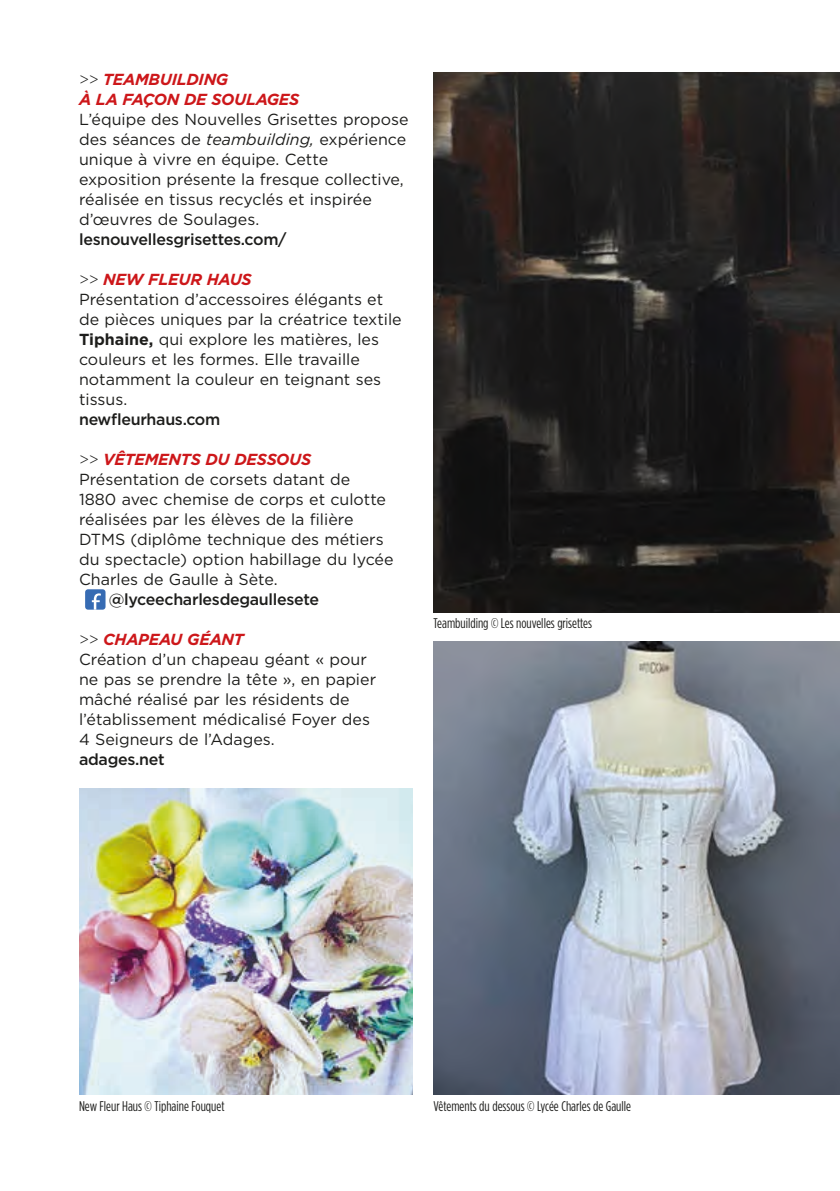
<style>
.page{position:relative;width:840px;height:1191px;background:#fff}
.page>*{position:absolute;margin:0;border:0;box-sizing:border-box;transform-origin:0 0}
.t1{font:16px/20px "Gotham";color:#1d1d1b}
.t2{font:500 16px "Gotham";letter-spacing:-.02em;color:#1d1d1b}
.t3{font:italic 700 16px/20px "Gotham";letter-spacing:-.02em;color:#cd171a}
.t4{font:14px "Gotham Condensed";color:#1d1d1b}
.s1{font-weight:300;font-style:normal;color:#1d1d1b}
.s2{font-style:italic}
.s3{font-weight:300}
.s4{font-weight:700;font-style:italic;color:#cd171a}
.s5{font-weight:700}
</style>
<div class="page">
<img style="left:433px;top:642px;width:406px;height:452px">
<img style="left:433px;top:72px;width:406px;height:540px">
<img style="left:79px;top:788px;width:333px;height:306px">
<div style="left:85px;top:589px;width:20px;height:20px;background:#366bb3;border-radius:3px"></div>
<svg style="left:92px;top:593px;width:9px;height:16px"></svg>
<p class="t3" style="left:79px;top:69px;width:222px"><span class="s1">&gt;&gt;</span> TEAMBUILDING<br>À LA FAÇON DE SOULAGES</p>
<p class="t1" style="left:79px;top:109px;width:331px">L’équipe des Nouvelles Grisettes propose des séances de <span class="s2">teambuilding,</span> expérience unique à vivre en équipe. Cette exposition présente la fresque collective, réalisée en tissus recyclés et inspirée d’œuvres de Soulages.</p>
<p class="t2" style="left:79px;top:229px;width:209px">lesnouvellesgrisettes.com/</p>
<p class="t1" style="left:79px;top:269px;width:324px"><span class="s3">&gt;&gt;</span> <span class="s4">NEW FLEUR HAUS<br></span>Présentation d’accessoires élégants et de pièces uniques par la créatrice textile<br><span class="s5">Tiphaine,</span> qui explore les matières, les couleurs et les formes. Elle travaille notamment la couleur en teignant ses tissus.</p>
<p class="t2" style="left:79px;top:409px;width:143px">newfleurhaus.com</p>
<p class="t1" style="left:79px;top:449px;width:316px"><span class="s3">&gt;&gt;</span> <span class="s4">VÊTEMENTS DU DESSOUS </span>Présentation de corsets datant de<br>1880 avec chemise de corps et culotte réalisées par les élèves de la filière DTMS (diplôme technique des métiers du spectacle) option habillage du lycée Charles de Gaulle à Sète.</p>
<p class="t2" style="left:109px;top:589px;width:212px">@lyceecharlesdegaullesete</p>
<p class="t1" style="left:79px;top:629px;width:298px"><span class="s3">&gt;&gt;</span> <span class="s4">CHAPEAU GÉANT<br></span>Création d’un chapeau géant « pour ne pas se prendre la tête », en papier mâché réalisé par les résidents de l’établissement médicalisé Foyer des<br>4 Seigneurs de l’Adages.</p>
<p class="t2" style="left:79px;top:749px;width:87px">adages.net</p>
<p class="t4" style="left:433px;top:615px;width:160px">Teambuilding © Les nouvelles grisettes</p>
<p class="t4" style="left:79px;top:1098px;width:147px">New Fleur Haus © Tiphaine Fouquet</p>
<p class="t4" style="left:433px;top:1098px;width:199px">Vêtements du dessous © Lycée Charles de Gaulle</p>
</div>
